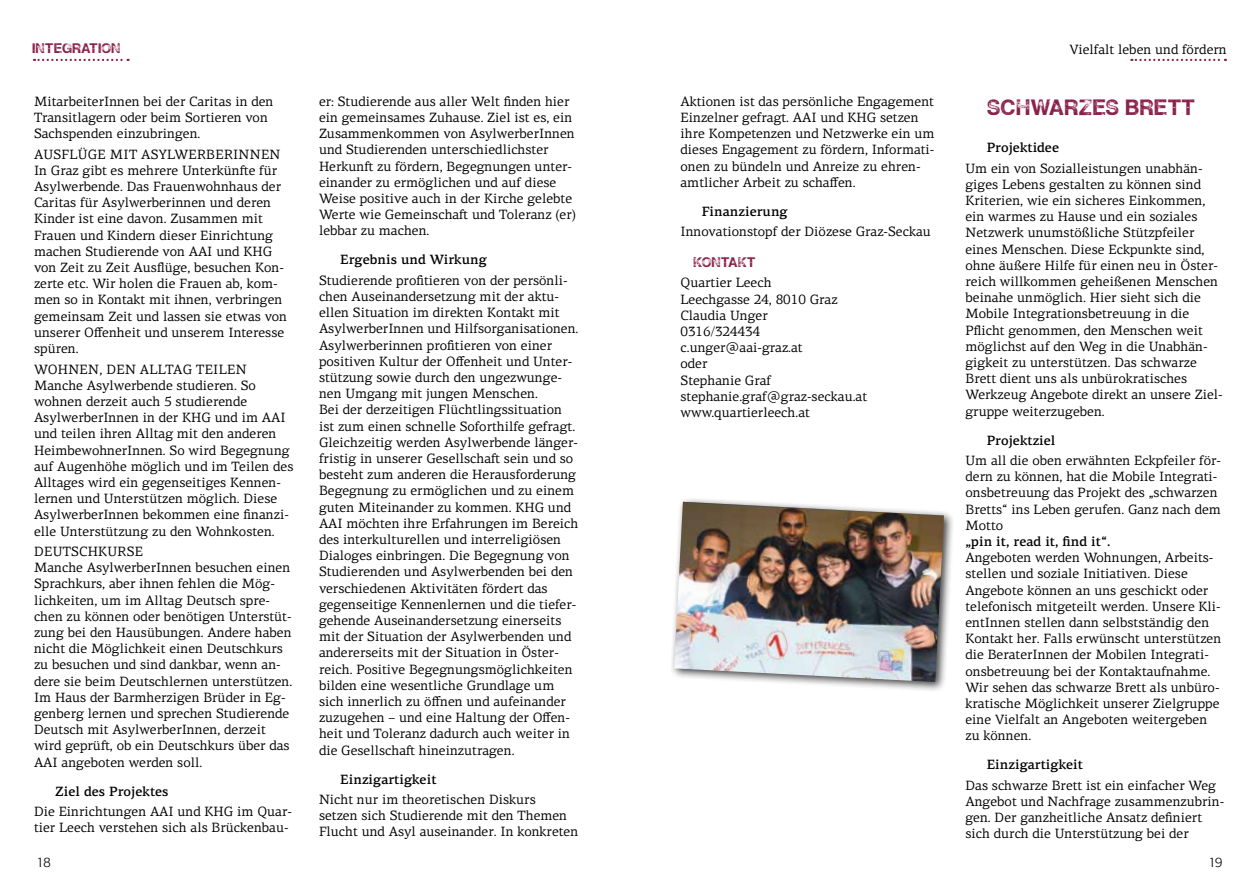
<style>
.page{position:relative;width:1259px;height:893px;background:#fff}
.page>*{position:absolute;margin:0;border:0;box-sizing:border-box;transform-origin:0 0}
.t1{font:24px "Tatatak Second Punch";color:#8a2149}
.t2{font:15px "Tatatak Second Punch";color:#8a2149}
.t3{font:13.5px/16.2px "PF Centro Serif Pro";color:#000}
.t4{font:500 13.5px "PF Centro Serif Pro";color:#000}
.t5{font:300 13.5px "Formata BQ";color:#000}
</style>
<div class="page">
<svg style="left:34px;top:59px;width:95px;height:2px"></svg>
<svg style="left:1131px;top:59px;width:95px;height:2px"></svg>
<div style="left:669px;top:497px;width:285px;height:196px;background:#000;opacity:.75"></div>
<img style="left:674px;top:502px;width:270px;height:180px">
<p class="t2" style="left:32px;top:41px;width:90px">INTEGRATION</p>
<p class="t3" style="left:1069px;top:41px;width:159px">Vielfalt leben und fördern</p>
<p class="t3" style="left:34px;top:93px;width:241px">MitarbeiterInnen bei der Caritas in den<br>Transitlagern oder beim Sortieren von<br>Sachspenden einzubringen.</p>
<p class="t3" style="left:34px;top:146px;width:20px">Ausflüge</p>
<p class="t3" style="left:110px;top:146px;width:10px">mit</p>
<p class="t3" style="left:34px;top:146px;width:255px;text-indent:107px">Asylwerberinnen<br>In Graz gibt es mehrere Unterkünfte für Asylwerbende. Das Frauenwohnhaus der Caritas für Asylwerberinnen und deren Kinder ist eine davon. Zusammen mit Frauen und Kindern dieser Einrichtung machen Studierende von AAI und KHG von Zeit zu Zeit Ausflüge, besuchen Kon&shy;zerte etc. Wir holen die Frauen ab, kom&shy;men so in Kontakt mit ihnen, verbringen gemeinsam Zeit und lassen sie etwas von unserer Offenheit und unserem Interesse spüren.</p>
<p class="t3" style="left:34px;top:361px;width:25px">Wohnen</p>
<p class="t3" style="left:99px;top:361px;width:18px">, den</p>
<p class="t3" style="left:140px;top:361px;width:19px">Alltag</p>
<p class="t3" style="left:34px;top:361px;width:261px;text-indent:162px">teilen<br>Manche Asylwerbende studieren. So wohnen derzeit auch 5 studierende AsylwerberInnen in der KHG und im AAI und teilen ihren Alltag mit den anderen HeimbewohnerInnen. So wird Begegnung auf Augenhöhe möglich und im Teilen des Alltages wird ein gegenseitiges Kennen&shy;lernen und Unterstützen möglich. Diese AsylwerberInnen bekommen eine finanzi&shy;elle Unterstützung zu den Wohnkosten.</p>
<p class="t3" style="left:34px;top:543px;width:260px">Deutschkurse<br>Manche AsylwerberInnen besuchen einen Sprachkurs, aber ihnen fehlen die Mög&shy;lichkeiten, um im Alltag Deutsch spre&shy;chen zu können oder benötigen Unterstüt&shy;zung bei den Hausübungen. Andere haben nicht die Möglichkeit einen Deutschkurs zu besuchen und sind dankbar, wenn an&shy;dere sie beim Deutschlernen unterstützen.<br>Im Haus der Barmherzigen Brüder in Eg&shy;genberg lernen und sprechen Studierende Deutsch mit AsylwerberInnen, derzeit wird geprüft, ob ein Deutschkurs über das AAI angeboten werden soll.</p>
<p class="t4" style="left:55px;top:783px;width:115px">Ziel des Projektes</p>
<p class="t3" style="left:34px;top:803px;width:259px">Die Einrichtungen AAI und KHG im Quar&shy;tier Leech verstehen sich als Brückenbau-</p>
<p class="t3" style="left:319px;top:93px;width:258px">er: Studierende aus aller Welt finden hier ein gemeinsames Zuhause. Ziel ist es, ein Zusammenkommen von AsylwerberInnen und Studierenden unterschiedlichster Herkunft zu fördern, Begegnungen unter&shy;einander zu ermöglichen und auf diese Weise positive auch in der Kirche gelebte Werte wie Gemeinschaft und Toleranz (er) lebbar zu machen.</p>
<p class="t4" style="left:340px;top:252px;width:148px">Ergebnis und Wirkung</p>
<p class="t3" style="left:319px;top:272px;width:261px">Studierende profitieren von der persönli&shy;chen Auseinandersetzung mit der aktu&shy;ellen Situation im direkten Kontakt mit AsylwerberInnen und Hilfsorganisationen.<br>Asylwerberinnen profitieren von einer positiven Kultur der Offenheit und Unter&shy;stützung sowie durch den ungezwunge&shy;nen Umgang mit jungen Menschen.<br>Bei der derzeitigen Flüchtlingssituation ist zum einen schnelle Soforthilfe gefragt.<br>Gleichzeitig werden Asylwerbende länger&shy;fristig in unserer Gesellschaft sein und so besteht zum anderen die Herausforderung Begegnung zu ermöglichen und zu einem guten Miteinander zu kommen. KHG und AAI möchten ihre Erfahrungen im Bereich des interkulturellen und interreligiösen Dialoges einbringen. Die Begegnung von Studierenden und Asylwerbenden bei den verschiedenen Aktivitäten fördert das gegenseitige Kennenlernen und die tiefer&shy;gehende Auseinandersetzung einerseits mit der Situation der Asylwerbenden und andererseits mit der Situation in Öster&shy;reich. Positive Begegnungsmöglichkeiten bilden eine wesentliche Grundlage um sich innerlich zu öffnen und aufeinander zuzugehen – und eine Haltung der Offen&shy;heit und Toleranz dadurch auch weiter in die Gesellschaft hineinzutragen.</p>
<p class="t4" style="left:340px;top:771px;width:98px">Einzigartigkeit</p>
<p class="t3" style="left:319px;top:791px;width:261px">Nicht nur im theoretischen Diskurs<br>setzen sich Studierende mit den Themen<br>Flucht und Asyl auseinander. In konkreten</p>
<p class="t3" style="left:680px;top:93px;width:255px">Aktionen ist das persönliche Engagement Einzelner gefragt. AAI und KHG setzen ihre Kompetenzen und Netzwerke ein um dieses Engagement zu fördern, Informati&shy;onen zu bündeln und Anreize zu ehren&shy;amtlicher Arbeit zu schaffen.</p>
<p class="t4" style="left:702px;top:203px;width:87px">Finanzierung</p>
<p class="t3" style="left:680px;top:224px;width:252px">Innovationstopf der Diözese Graz-Seckau</p>
<p class="t2" style="left:693px;top:255px;width:64px">KONTAKT</p>
<p class="t3" style="left:680px;top:275px;width:188px">Quartier Leech<br>Leechgasse 24, 8010 Graz<br>Claudia Unger<br>0316/324434 c.unger@aai-graz.at<br>oder<br>Stephanie Graf stephanie.graf@graz-seckau.at www.quartierleech.at</p>
<h1 class="t1" style="left:986px;top:95px;width:92px">SCHWARZES</h1>
<h1 class="t1" style="left:1125px;top:95px;width:15px">BRETT</h1>
<p class="t4" style="left:986px;top:139px;width:74px">Projektidee</p>
<p class="t3" style="left:965px;top:160px;width:259px">Um ein von Sozialleistungen unabhän&shy;giges Lebens gestalten zu können sind Kriterien, wie ein sicheres Einkommen, ein warmes zu Hause und ein soziales Netzwerk unumstößliche Stützpfeiler eines Menschen. Diese Eckpunkte sind, ohne äußere Hilfe für einen neu in Öster&shy;reich willkommen geheißenen Menschen beinahe unmöglich. Hier sieht sich die Mobile Integrationsbetreuung in die Pflicht genommen, den Menschen weit möglichst auf den Weg in die Unabhän&shy;gigkeit zu unterstützen. Das schwarze Brett dient uns als unbürokratisches Werkzeug Angebote direkt an unsere Ziel&shy;gruppe weiterzugeben.</p>
<p class="t4" style="left:986px;top:432px;width:70px">Projektziel</p>
<p class="t3" style="left:965px;top:452px;width:257px">Um all die oben erwähnten Eckpfeiler för&shy;dern zu können, hat die Mobile Integrati&shy;onsbetreuung das Projekt des „schwarzen Bretts“ ins Leben gerufen. Ganz nach dem Motto</p>
<p class="t4" style="left:965px;top:533px;width:146px">„pin it, read it, find it“.</p>
<p class="t3" style="left:965px;top:550px;width:257px">Angeboten werden Wohnungen, Arbeits&shy;stellen und soziale Initiativen. Diese Angebote können an uns geschickt oder telefonisch mitgeteilt werden. Unsere Kli&shy;entInnen stellen dann selbstständig den Kontakt her. Falls erwünscht unterstützen die BeraterInnen der Mobilen Integrati&shy;onsbetreuung bei der Kontaktaufnahme.<br>Wir sehen das schwarze Brett als unbüro&shy;kratische Möglichkeit unserer Zielgruppe eine Vielfalt an Angeboten weitergeben zu können.</p>
<p class="t4" style="left:986px;top:757px;width:98px">Einzigartigkeit</p>
<p class="t3" style="left:965px;top:777px;width:260px">Das schwarze Brett ist ein einfacher Weg Angebot und Nachfrage zusammenzubrin&shy;gen. Der ganzheitliche Ansatz definiert sich durch die Unterstützung bei der</p>
<p class="t5" style="left:36px;top:855px;width:16px">18</p>
<p class="t5" style="left:1208px;top:855px;width:16px">19</p>
</div>
